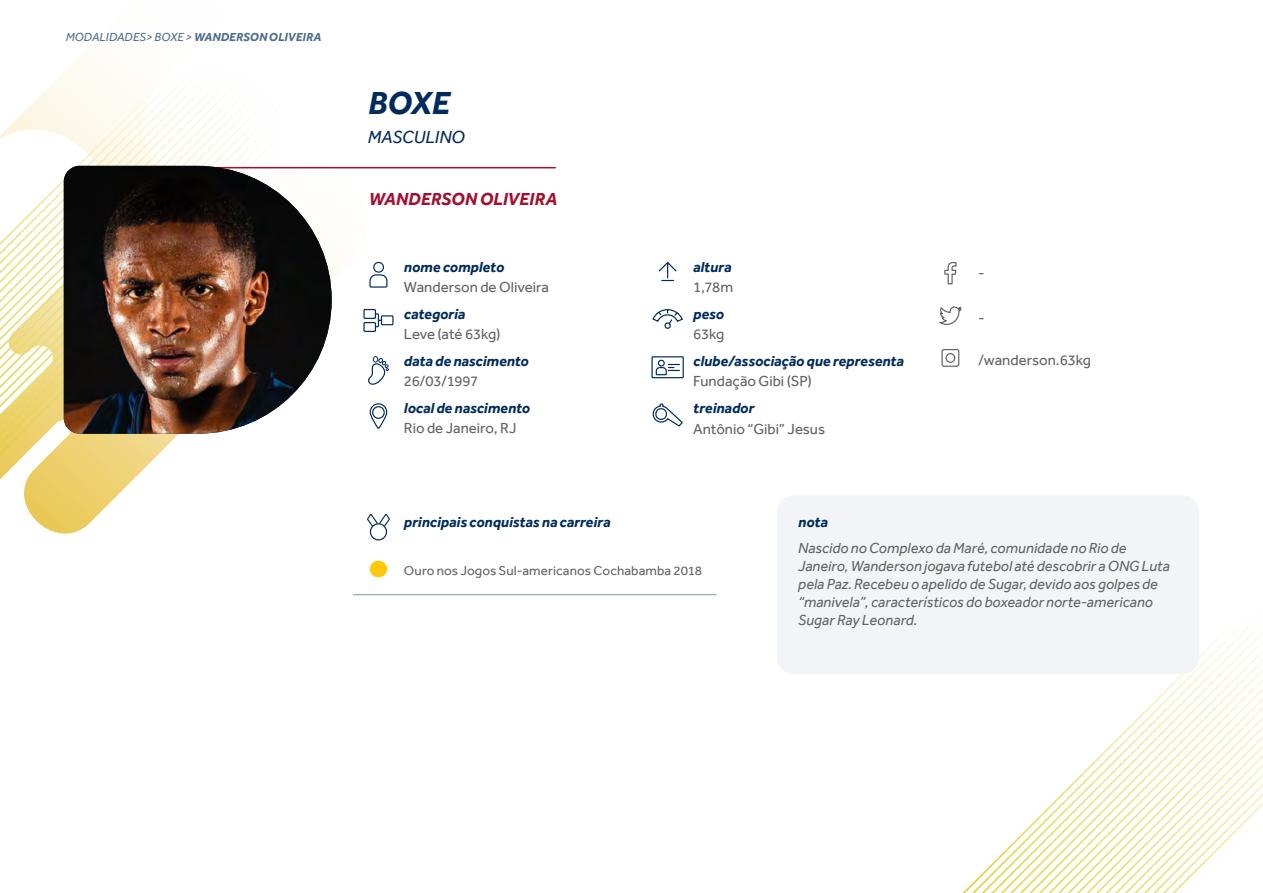
<style>
.page{position:relative;width:1263px;height:893px;background:#fff}
.page>*{position:absolute;margin:0;border:0;box-sizing:border-box;transform-origin:0 0}
.t1{font:italic 700 33px "Effra";color:#002b5c}
.t2{font:italic 700 18px "Effra";color:#a30f2f}
.t3{font:italic 18px "Effra";color:#002b5c}
.t4{font:italic 15px/18px "Effra";color:#636363}
.t5{font:italic 700 15px "Effra";letter-spacing:-.005em;color:#002b5c}
.t6{font:15px "Effra";color:#636363}
.t7{font:13.2px "Effra";letter-spacing:.005em;color:#636363}
.t8{font:italic 12px "Effra";letter-spacing:.01em;color:#4d6b8d}
.s1{font-weight:700}
</style>
<div class="page">
<svg style="left:5px;top:123px;width:252px;height:8px"></svg>
<svg style="left:0;top:131px;width:260px;height:9px"></svg>
<svg style="left:71px;top:140px;width:191px;height:10px"></svg>
<svg style="left:35px;top:150px;width:230px;height:373px"></svg>
<svg style="left:29px;top:162px;width:236px;height:358px"></svg>
<svg style="left:0;top:180px;width:265px;height:332px"></svg>
<svg style="left:962px;top:675px;width:301px;height:218px"></svg>
<svg style="left:970px;top:684px;width:293px;height:209px"></svg>
<svg style="left:980px;top:694px;width:283px;height:199px"></svg>
<svg style="left:993px;top:707px;width:270px;height:186px"></svg>
<svg style="left:1010px;top:724px;width:253px;height:169px"></svg>
<svg style="left:369px;top:261px;width:19px;height:27px"></svg>
<svg style="left:363px;top:309px;width:31px;height:23px"></svg>
<svg style="left:368px;top:356px;width:21px;height:29px"></svg>
<svg style="left:369px;top:403px;width:19px;height:26px"></svg>
<svg style="left:944px;top:262px;width:13px;height:23px"></svg>
<svg style="left:939px;top:306px;width:23px;height:19px"></svg>
<svg style="left:941px;top:349px;width:19px;height:18px"></svg>
<hr style="left:103px;top:167px;width:453px;height:1px;background:#a30f2f">
<img style="left:64px;top:166px;width:268px;height:268px">
<svg style="left:658px;top:262px;width:19px;height:20px"></svg>
<svg style="left:652px;top:309px;width:31px;height:20px"></svg>
<svg style="left:651px;top:356px;width:33px;height:23px"></svg>
<svg style="left:652px;top:403px;width:31px;height:24px"></svg>
<div style="left:777px;top:495px;width:422px;height:179px;background:#f2f4f7;border-radius:17px"></div>
<hr style="left:353px;top:594px;width:51px;height:1px;background:#8095ad">
<hr style="left:404px;top:594px;width:312px;height:1px;background:#8095ad">
<div style="left:370px;top:523px;width:17px;height:17px;border:1px solid #002b5c;border-radius:50%"></div>
<svg style="left:367px;top:514px;width:23px;height:14px"></svg>
<div style="left:370px;top:561px;width:17px;height:16px;background:#ffc90a;border-radius:50%"></div>
<p class="t8" style="left:66px;top:30px;width:257px">MODALIDADES&gt; Boxe &gt; <span class="s1">WANDERSON OLIVEIRA</span></p>
<h1 class="t1" style="left:368px;top:83px;width:83px">BOXE</h1>
<p class="t3" style="left:368px;top:127px;width:99px">MASCULINO</p>
<p class="t2" style="left:369px;top:188px;width:190px">WANDERSON OLIVEIRA</p>
<p class="t5" style="left:404px;top:258px;width:102px">nome completo</p>
<p class="t6" style="left:404px;top:278px;width:147px">Wanderson de Oliveira</p>
<p class="t5" style="left:404px;top:305px;width:63px">categoria</p>
<p class="t6" style="left:404px;top:325px;width:98px">Leve (até 63kg)</p>
<p class="t5" style="left:404px;top:352px;width:126px">data de nascimento</p>
<p class="t6" style="left:404px;top:372px;width:76px">26/03/1997</p>
<p class="t5" style="left:404px;top:399px;width:128px">local de nascimento</p>
<p class="t6" style="left:404px;top:420px;width:114px">Rio de Janeiro, RJ</p>
<p class="t5" style="left:693px;top:258px;width:40px">altura</p>
<p class="t6" style="left:693px;top:278px;width:42px">1,78m</p>
<p class="t5" style="left:693px;top:305px;width:32px">peso</p>
<p class="t6" style="left:693px;top:325px;width:33px">63kg</p>
<p class="t5" style="left:693px;top:352px;width:212px">clube/associação que representa</p>
<p class="t6" style="left:693px;top:373px;width:120px">Fundação Gibi (SP)</p>
<p class="t5" style="left:693px;top:399px;width:63px">treinador</p>
<p class="t6" style="left:693px;top:420px;width:133px">Antônio “Gibi” Jesus</p>
<p class="t6" style="left:978px;top:264px;width:8px">-</p>
<p class="t6" style="left:978px;top:309px;width:8px">-</p>
<p class="t6" style="left:978px;top:351px;width:114px">/wanderson.63kg</p>
<p class="t5" style="left:404px;top:513px;width:208px">principais conquistas na carreira</p>
<p class="t7" style="left:404px;top:563px;width:300px">Ouro nos Jogos Sul-americanos Cochabamba 2018</p>
<p class="t5" style="left:798px;top:513px;width:31px">nota</p>
<p class="t4" style="left:798px;top:539px;width:373px">Nascido no Complexo da Maré, comunidade no Rio de Janeiro, Wanderson jogava futebol até descobrir a ONG Luta pela Paz. Recebeu o apelido de Sugar, devido aos golpes de “manivela”, característicos do boxeador norte-americano Sugar Ray Leonard.</p>
</div>
